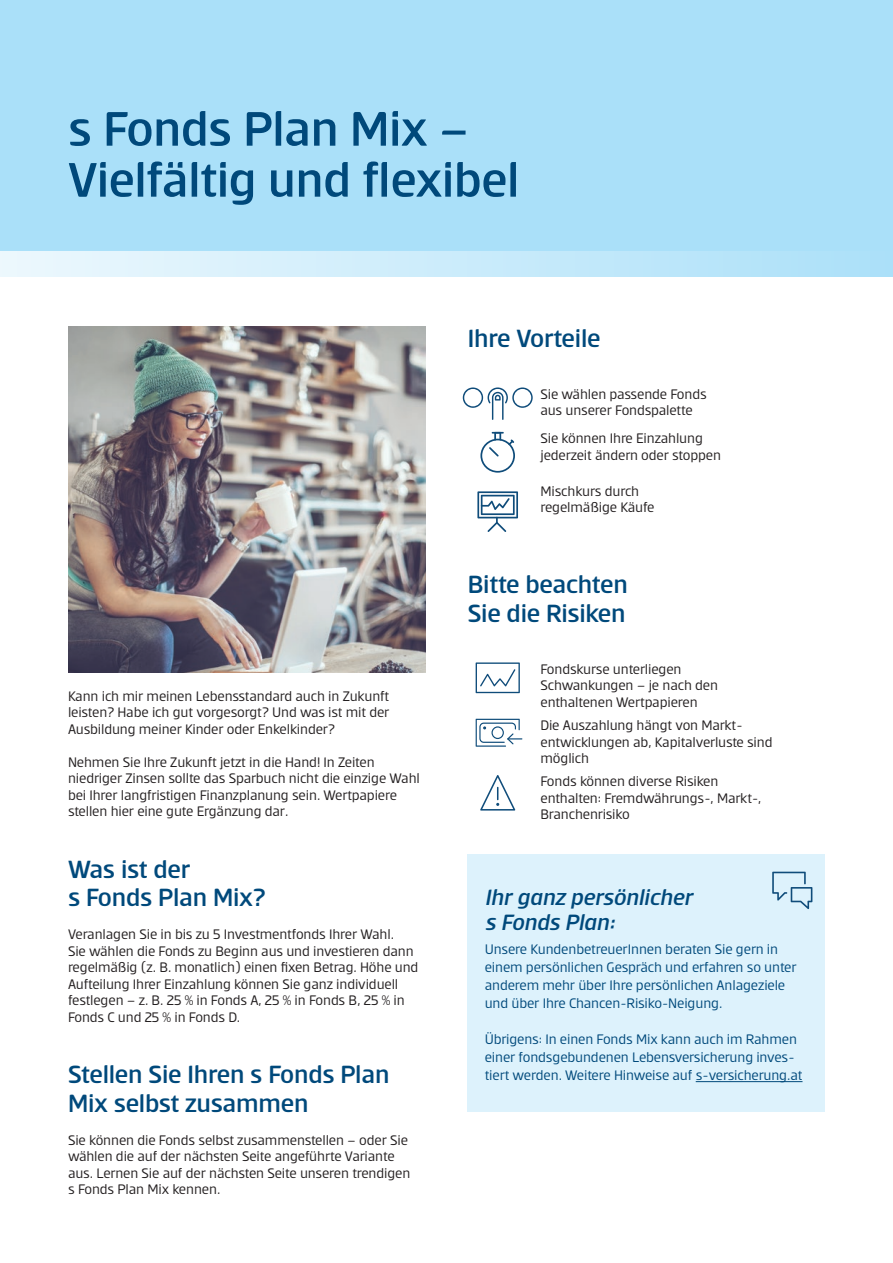
<style>
.page{position:relative;width:893px;height:1263px;background:#fff}
.page>*{position:absolute;margin:0;border:0;box-sizing:border-box;transform-origin:0 0}
.t1{font:500 52.5px/51px "Erste";letter-spacing:-.01em;color:#00497b}
.t2{font:500 27px/28.5px "Erste";letter-spacing:-.01em;color:#00497b}
.t3{font:italic 500 24px/25.5px "Erste";letter-spacing:-.01em;color:#00497b}
.t4{font:15px/16.5px "Erste";letter-spacing:-.01em;color:#231f20}
.t5{font:15px/18px "Erste";letter-spacing:-.01em;color:#00497b}
</style>
<div class="page">
<div style="left:0;top:0;width:893px;height:276px;background:#aae0f9"></div>
<svg style="left:463px;top:387px;width:70px;height:33px"></svg>
<svg style="left:480px;top:432px;width:35px;height:41px"></svg>
<svg style="left:477px;top:491px;width:41px;height:41px"></svg>
<svg style="left:476px;top:662px;width:44px;height:31px"></svg>
<svg style="left:476px;top:719px;width:46px;height:28px"></svg>
<svg style="left:480px;top:775px;width:35px;height:35px"></svg>
<img style="left:68px;top:327px;width:357px;height:346px">
<div style="left:0;top:251px;width:893px;height:25px;background:linear-gradient(to right,#edf8fd,#abe0f9)"></div>
<div style="left:468px;top:855px;width:357px;height:257px;background:#ddf2fc"></div>
<hr style="left:696px;top:1081px;width:106px;height:1px;background:#00497b">
<svg style="left:772px;top:872px;width:40px;height:37px"></svg>
<h1 class="t1" style="left:68px;top:102px;width:453px">s Fonds Plan Mix –<br>Vielfältig und flexibel</h1>
<h2 class="t2" style="left:468px;top:324px;width:134px">Ihre Vorteile</h2>
<p class="t4" style="left:540px;top:385px;width:168px">Sie wählen passende Fonds aus unserer Fondspalette</p>
<p class="t4" style="left:540px;top:430px;width:182px">Sie können Ihre Einzahlung jederzeit ändern oder stoppen</p>
<p class="t4" style="left:540px;top:483px;width:116px">Mischkurs durch regelmäßige Käufe</p>
<p class="t4" style="left:68px;top:687px;width:323px;text-align:justify">Kann ich mir meinen Lebensstandard auch in Zukunft leisten? Habe ich gut vorgesorgt? Und was ist mit der Ausbildung meiner Kinder oder Enkelkinder?</p>
<p class="t4" style="left:68px;top:753px;width:353px">Nehmen Sie Ihre Zukunft jetzt in die Hand! In Zeiten niedriger Zinsen sollte das Sparbuch nicht die einzige Wahl bei Ihrer langfristigen Finanzplanung sein. Wertpapiere stellen hier eine gute Ergänzung dar.</p>
<h2 class="t2" style="left:68px;top:854px;width:199px">Was ist der<br>s Fonds Plan Mix?</h2>
<p class="t4" style="left:68px;top:926px;width:352px">Veranlagen Sie in bis zu 5 Investmentfonds Ihrer Wahl.<br>Sie wählen die Fonds zu Beginn aus und investieren dann regelmäßig (z. B. monatlich) einen fixen Betrag. Höhe und Aufteilung Ihrer Einzahlung können Sie ganz individuell festlegen – z. B. 25 % in Fonds A, 25 % in Fonds B, 25 % in Fonds C und 25 % in Fonds D.</p>
<h2 class="t2" style="left:68px;top:1060px;width:323px">Stellen Sie Ihren s Fonds Plan<br>Mix selbst zusammen</h2>
<p class="t4" style="left:68px;top:1131px;width:344px">Sie können die Fonds selbst zusammenstellen – oder Sie wählen die auf der nächsten Seite angeführte Variante aus. Lernen Sie auf der nächsten Seite unseren trendigen s Fonds Plan Mix kennen.</p>
<h2 class="t2" style="left:468px;top:570px;width:162px">Bitte beachten<br>Sie die Risiken</h2>
<p class="t4" style="left:540px;top:660px;width:179px">Fondskurse unterliegen<br>Schwankungen – je nach den enthaltenen Wertpapieren</p>
<p class="t4" style="left:540px;top:717px;width:234px">Die Auszahlung hängt von Markt&shy;entwicklungen ab, Kapitalverluste sind möglich</p>
<p class="t4" style="left:540px;top:773px;width:223px">Fonds können diverse Risiken enthalten: Fremdwährungs-, Markt-,<br>Branchenrisiko</p>
<h3 class="t3" style="left:485px;top:884px;width:209px">Ihr ganz persönlicher s Fonds Plan:</h3>
<p class="t5" style="left:485px;top:940px;width:313px">Unsere KundenbetreuerInnen beraten Sie gern in einem persönlichen Gespräch und erfahren so unter anderem mehr über Ihre persönlichen Anlageziele und über Ihre Chancen-Risiko-Neigung.</p>
<p class="t5" style="left:485px;top:1030px;width:319px">Übrigens: In einen Fonds Mix kann auch im Rahmen einer fondsgebundenen Lebensversicherung inves&shy;tiert werden. Weitere Hinweise auf s-versicherung.at</p>
</div>
